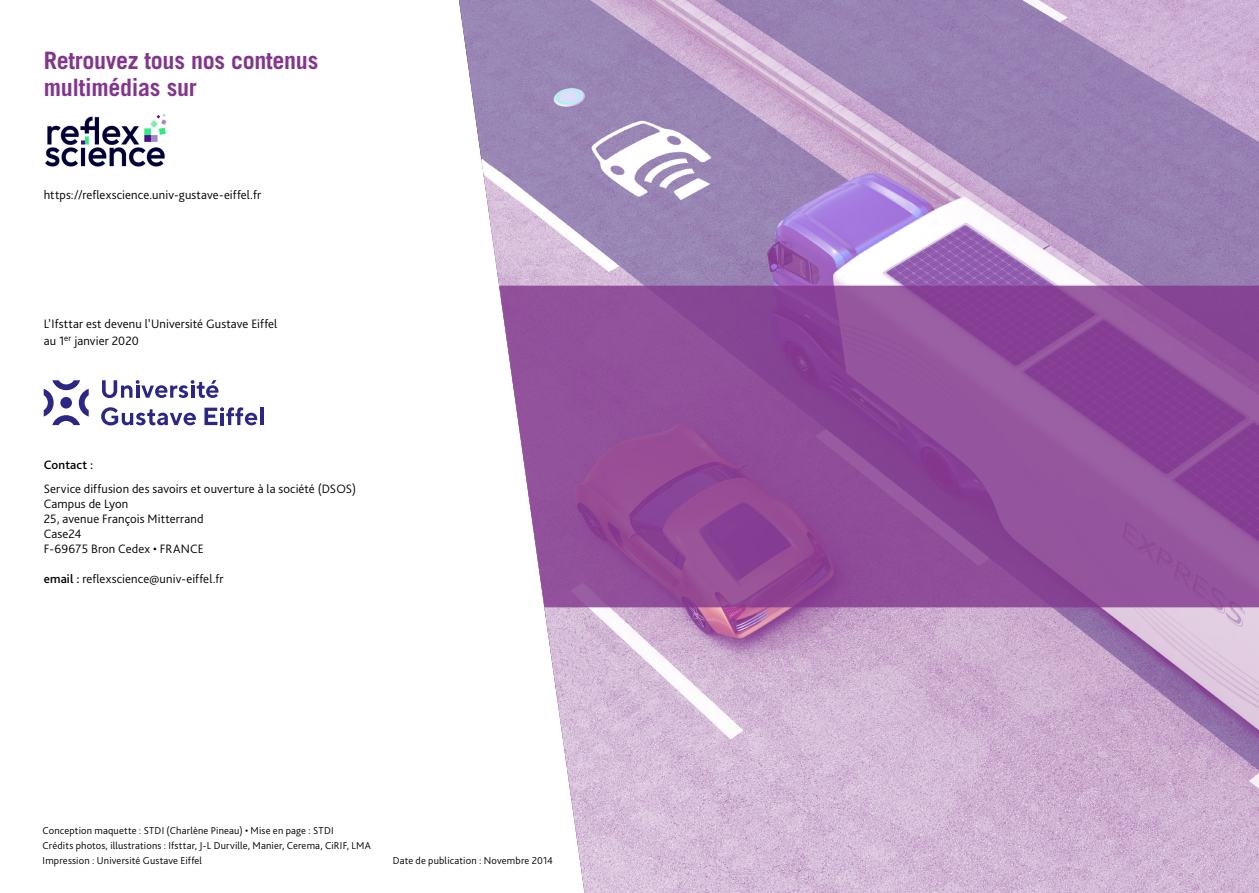
<style>
.page{position:relative;width:1259px;height:893px;background:#fff}
.page>*{position:absolute;margin:0;border:0;box-sizing:border-box;transform-origin:0 0}
.t1{font:700 24px/27px "Trade Gothic LT Std";letter-spacing:-.015em;color:#82378d}
.t2{font:300 12.75px/15px "Bliss Pro";letter-spacing:.01em;color:#000}
.t3{font:500 12.75px "Bliss Pro";letter-spacing:.015em;color:#000}
.t4{font:300 10.5px/15px "Bliss Pro";letter-spacing:.015em;color:#000}
.s1{font-weight:500}
</style>
<div class="page">
<img style="left:459px;top:0;width:800px;height:893px">
<svg style="left:499px;top:286px;width:760px;height:321px;background:#94549d"></svg>
<svg style="left:44px;top:380px;width:45px;height:45px"></svg>
<div style="left:60px;top:397px;width:12px;height:12px;background:#2c2684;border-radius:50%"></div>
<svg style="left:102px;top:380px;width:116px;height:18px"></svg>
<svg style="left:101px;top:407px;width:95px;height:18px"></svg>
<svg style="left:204px;top:407px;width:53px;height:18px"></svg>
<hr style="left:260px;top:408px;width:3px;height:17px;background:#2c2684">
<img style="left:45px;top:114px;width:122px;height:53px">
<h1 class="t1" style="left:44px;top:47px;width:276px">Retrouvez tous nos contenus multimédias sur</h1>
<p class="t2" style="left:44px;top:186px;width:219px">https://reflexscience.univ-gustave-eiffel.fr</p>
<p class="t2" style="left:44px;top:315px;width:235px;line-height:17.2px">L’Ifsttar est devenu l’Université Gustave Eiffel au 1<sup>er</sup> janvier 2020</p>
<p class="t3" style="left:44px;top:457px;width:51px">Contact :</p>
<p class="t2" style="left:44px;top:481px;width:314px">Service diffusion des savoirs et ouverture à la société (DSOS)<br>Campus de Lyon<br>25, avenue François Mitterrand<br>Case24<br>F-69675 Bron Cedex • FRANCE</p>
<p class="t2" style="left:44px;top:571px;width:181px"><span class="s1">email :</span> reflexscience@univ-eiffel.fr</p>
<p class="t4" style="left:43px;top:823px;width:330px">Conception maquette : STDI (Charlène Pineau) • Mise en page : STDI<br>Crédits photos, illustrations : Ifsttar, J-L Durville, Manier, Cerema, CiRIF, LMA<br>Impression : Université Gustave Eiffel</p>
<p class="t4" style="left:393px;top:853px;width:162px">Date de publication : Novembre 2014</p>
</div>
